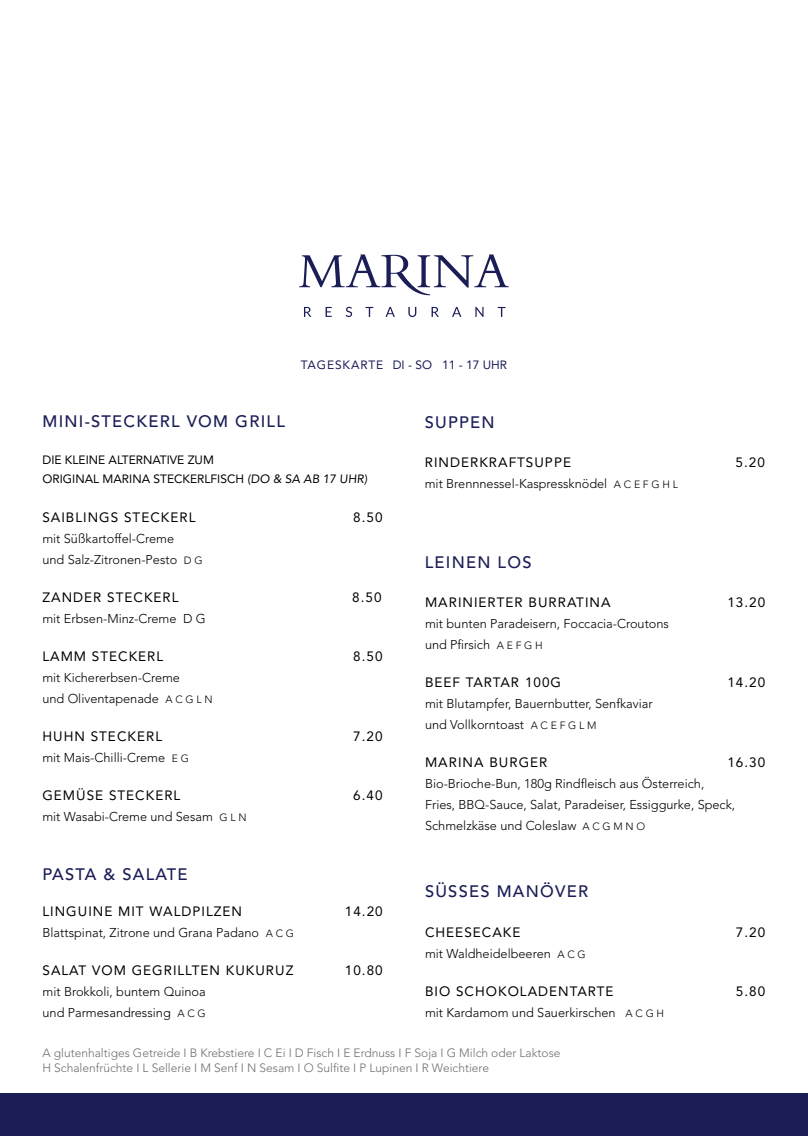
<style>
.page{position:relative;width:808px;height:1136px;background:#fff}
.page>*{position:absolute;margin:0;border:0;box-sizing:border-box;transform-origin:0 0}
.t1{font:500 16.5px "Avenir LT Std";letter-spacing:.075em;color:#1a1d56}
.t2{font:13.5px "Avenir LT Std";letter-spacing:.075em;color:#000}
.t3{font:300 12.75px/21px "Avenir LT Std";color:#000}
.t4{font:300 12px/15px "Avenir LT Std";color:#706f6f}
.t5{font:12px/18px "Avenir LT Std";color:#000}
.t6{font:12px "Avenir LT Std";letter-spacing:.055em;color:#1a1d56}
.s1{font-size:10.5px}
</style>
<div class="page">
<svg style="left:299px;top:254px;width:210px;height:42px"></svg>
<svg style="left:304px;top:307px;width:7px;height:10px"></svg>
<svg style="left:326px;top:307px;width:6px;height:10px"></svg>
<svg style="left:346px;top:307px;width:6px;height:10px"></svg>
<svg style="left:366px;top:307px;width:7px;height:10px"></svg>
<svg style="left:385px;top:307px;width:10px;height:10px"></svg>
<svg style="left:408px;top:307px;width:8px;height:10px"></svg>
<svg style="left:432px;top:307px;width:7px;height:10px"></svg>
<svg style="left:452px;top:307px;width:9px;height:10px"></svg>
<svg style="left:475px;top:307px;width:8px;height:10px"></svg>
<svg style="left:498px;top:307px;width:7px;height:10px"></svg>
<div style="left:0;top:1093px;width:808px;height:42px;background:#1a1d56"></div>
<p class="t6" style="left:301px;top:357px;width:208px">TAGESKARTE DI - SO 11 - 17 UHR</p>
<p class="t1" style="left:43px;top:411px;width:244px">MINI-STECKERL VOM GRILL</p>
<p class="t5" style="left:43px;top:451px;width:328px">DIE KLEINE ALTERNATIVE ZUM<br>ORIGINAL MARINA STECKERLFISCH (DO &amp; SA AB 17 UHR)</p>
<p class="t2" style="left:42px;top:509px;width:155px">SAIBLINGS STECKERL</p>
<p class="t2" style="left:353px;top:509px;width:31px">8.50</p>
<p class="t3" style="left:42px;top:528px;width:162px">mit Süßkartoffel-Creme<br>und Salz-Zitronen-Pesto <span class="s1">D G</span></p>
<p class="t2" style="left:42px;top:589px;width:138px">ZANDER STECKERL</p>
<p class="t2" style="left:352px;top:589px;width:31px">8.50</p>
<p class="t3" style="left:42px;top:608px;width:165px">mit Erbsen-Minz-Creme D G</p>
<p class="t2" style="left:42px;top:648px;width:122px">LAMM STECKERL</p>
<p class="t2" style="left:353px;top:648px;width:31px">8.50</p>
<p class="t3" style="left:42px;top:667px;width:172px">mit Kichererbsen-Creme<br>und Oliventapenade <span class="s1">A C G L N</span></p>
<p class="t2" style="left:42px;top:728px;width:121px">HUHN STECKERL</p>
<p class="t2" style="left:353px;top:728px;width:31px">7.20</p>
<p class="t3" style="left:42px;top:747px;width:148px">mit Mais-Chilli-Creme <span class="s1">E G</span></p>
<p class="t2" style="left:42px;top:787px;width:139px">GEMÜSE STECKERL</p>
<p class="t2" style="left:353px;top:787px;width:31px">6.40</p>
<p class="t3" style="left:42px;top:806px;width:206px">mit Wasabi-Creme und Sesam <span class="s1">G L N</span></p>
<p class="t1" style="left:43px;top:864px;width:147px">PASTA &amp; SALATE</p>
<p class="t2" style="left:43px;top:903px;width:201px">LINGUINE MIT WALDPILZEN</p>
<p class="t2" style="left:345px;top:903px;width:39px">14.20</p>
<p class="t3" style="left:43px;top:921px;width:253px">Blattspinat, Zitrone und Grana Padano <span class="s1">A C G</span></p>
<p class="t2" style="left:43px;top:962px;width:252px">SALAT VOM GEGRILLTEN KUKURUZ</p>
<p class="t2" style="left:345px;top:962px;width:39px">10.80</p>
<p class="t3" style="left:43px;top:980px;width:165px">mit Brokkoli, buntem Quinoa und Parmesandressing <span class="s1">A C G</span></p>
<p class="t1" style="left:425px;top:412px;width:71px">SUPPEN</p>
<p class="t2" style="left:425px;top:454px;width:148px">RINDERKRAFTSUPPE</p>
<p class="t2" style="left:736px;top:454px;width:31px">5.20</p>
<p class="t3" style="left:425px;top:473px;width:255px">mit Brennnessel-Kaspressknödel <span class="s1">A C E F G H L</span></p>
<p class="t1" style="left:425px;top:553px;width:108px">LEINEN LOS</p>
<p class="t2" style="left:425px;top:594px;width:187px">MARINIERTER BURRATINA</p>
<p class="t2" style="left:727px;top:594px;width:39px">13.20</p>
<p class="t3" style="left:425px;top:612px;width:246px">mit bunten Paradeisern, Foccacia-Croutons und Pfirsich <span class="s1">A E F G H</span></p>
<p class="t2" style="left:425px;top:674px;width:138px">BEEF TARTAR 100G</p>
<p class="t2" style="left:727px;top:674px;width:39px">14.20</p>
<p class="t3" style="left:425px;top:692px;width:229px">mit Blutampfer, Bauernbutter, Senfkaviar und Vollkorntoast <span class="s1">A C E F G L M</span></p>
<p class="t2" style="left:425px;top:754px;width:124px">MARINA BURGER</p>
<p class="t2" style="left:727px;top:754px;width:39px">16.30</p>
<p class="t3" style="left:425px;top:772px;width:312px">Bio-Brioche-Bun, 180g Rindfleisch aus Österreich,<br>Fries, BBQ-Sauce, Salat, Paradeiser, Essiggurke, Speck,<br>Schmelzkäse und Coleslaw <span class="s1">A C G M N O</span></p>
<p class="t1" style="left:425px;top:881px;width:165px">SÜSSES MANÖVER</p>
<p class="t2" style="left:425px;top:924px;width:97px">CHEESECAKE</p>
<p class="t2" style="left:736px;top:924px;width:31px">7.20</p>
<p class="t3" style="left:425px;top:943px;width:162px">mit Waldheidelbeeren <span class="s1">A C G</span></p>
<p class="t2" style="left:425px;top:983px;width:190px">BIO SCHOKOLADENTARTE</p>
<p class="t2" style="left:736px;top:983px;width:31px">5.80</p>
<p class="t3" style="left:425px;top:1002px;width:241px">mit Kardamom und Sauerkirschen <span class="s1">A C G H</span></p>
<p class="t4" style="left:43px;top:1045px;width:519px">A glutenhaltiges Getreide I B Krebstiere I C Ei I D Fisch I E Erdnuss I F Soja I G Milch oder Laktose<br>H Schalenfrüchte I L Sellerie I M Senf I N Sesam I O Sulfite I P Lupinen I R Weichtiere</p>
</div>
